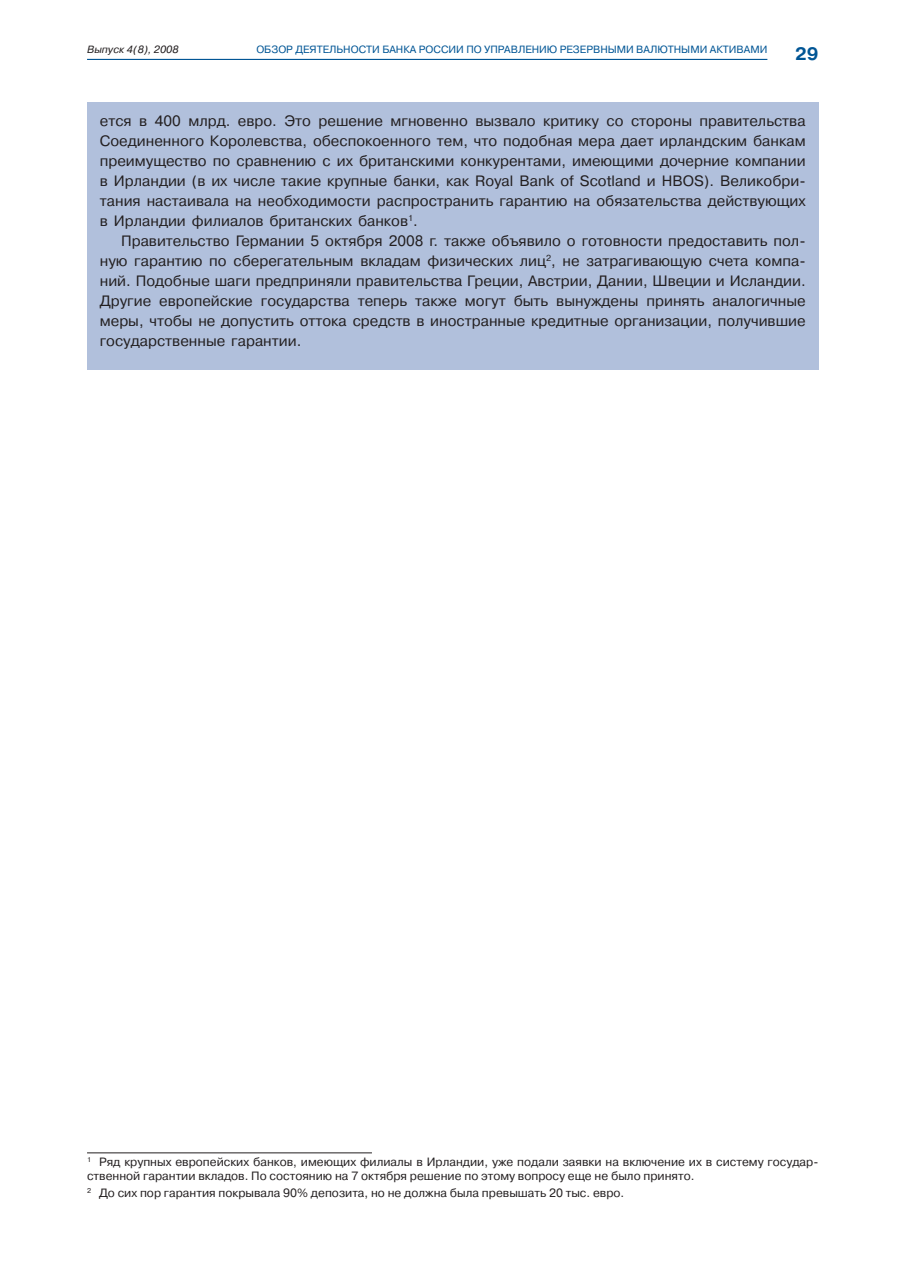
<style>
.page{position:relative;width:897px;height:1267px;background:#fff}
.page>*{position:absolute;margin:0;border:0;box-sizing:border-box;transform-origin:0 0}
.t1{font:700 18px "Pragmatica C";color:#005595}
.t2{font:15px/20px "Pragmatica C";color:#231f20;text-align:justify}
.t3{font:12px/14.4px "Pragmatica C";color:#231f20}
.t4{font:10.5px "Pragmatica C";color:#005595}
.t5{font:italic 10.5px "Pragmatica C";color:#231f20}
</style>
<div class="page">
<hr style="left:87px;top:59px;width:680px;height:1px;background:#005595">
<div style="left:87px;top:102px;width:731px;height:268px;background:#b1c0dc"></div>
<hr style="left:87px;top:1152px;width:285px;height:1px;background:#231f20">
<p class="t5" style="left:87px;top:45px;width:93px">Выпуск 4(8), 2008</p>
<p class="t4" style="left:256px;top:45px;width:513px">ОБЗОР ДЕЯТЕЛЬНОСТИ БАНКА РОССИИ ПО УПРАВЛЕНИЮ РЕЗЕРВНЫМИ ВАЛЮТНЫМИ АКТИВАМИ</p>
<p class="t1" style="left:795px;top:47px;width:25px">29</p>
<p class="t2" style="left:100px;top:112px;width:707px">ется в 400 млрд. евро. Это решение мгновенно вызвало критику со стороны правительства Соединенного Королевства, обеспокоенного тем, что подобная мера дает ирландским банкам преимущество по сравнению с их британскими конкурентами, имеющими дочерние компании в Ирландии (в их числе такие крупные банки, как Royal Bank of Scotland и HBOS). Великобри&shy;тания настаивала на необходимости распространить гарантию на обязательства действующих в Ирландии филиалов британских банков<sup>1</sup>.</p>
<p class="t2" style="left:100px;top:232px;width:707px;text-indent:21px">Правительство Германии 5 октября 2008 г. также объявило о готовности предоставить пол&shy;ную гарантию по сберегательным вкладам физических лиц<sup>2</sup>, не затрагивающую счета компа&shy;ний. Подобные шаги предприняли правительства Греции, Австрии, Дании, Швеции и Исландии.<br>Другие европейские государства теперь также могут быть вынуждены принять аналогичные меры, чтобы не допустить оттока средств в иностранные кредитные организации, получившие государственные гарантии.</p>
<p class="t3" style="left:87px;top:1155px;width:733px"><sup>1</sup> Ряд крупных европейских банков, имеющих филиалы в Ирландии, уже подали заявки на включение их в систему государ&shy;ственной гарантии вкладов. По состоянию на 7 октября решение по этому вопросу еще не было принято.</p>
<p class="t3" style="left:87px;top:1186px;width:539px"><sup>2</sup> До сих пор гарантия покрывала 90% депозита, но не должна была превышать 20 тыс. евро.</p>
</div>
